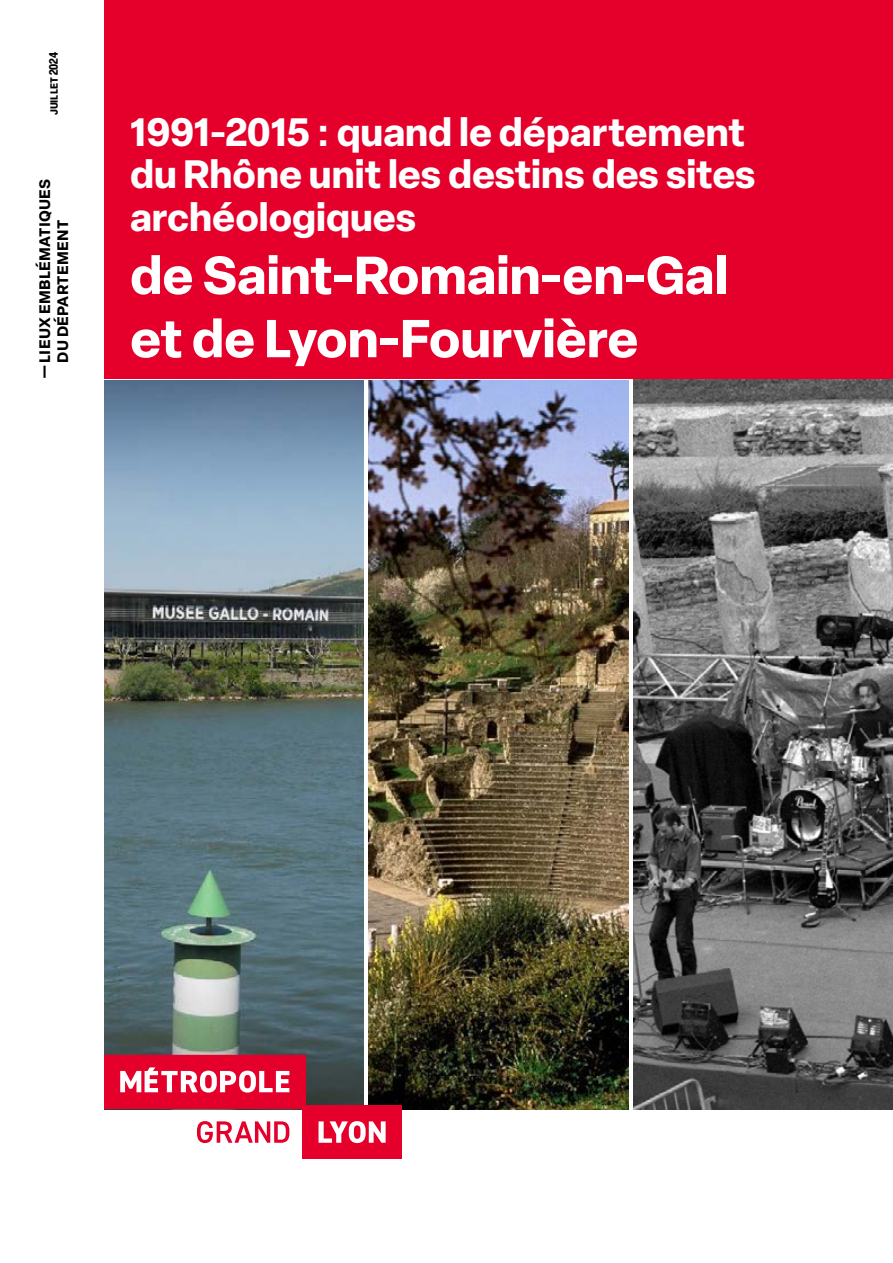
<style>
.page{position:relative;width:893px;height:1263px;background:#fff}
.page>*{position:absolute;margin:0;border:0;box-sizing:border-box;transform-origin:0 0}
.Titre_1_2_lignes{font:700 52.5px/63.3px "Elza";color:#fff}
.Titre_1_2_lignes-2{font:700 39px/42.2px "Elza";color:#fff}
.t1{font:700 15px "Elza Text";letter-spacing:.02em;color:#000}
.Date{font:700 condensed 12px "Elza";color:#000}
</style>
<div class="page">
<div style="left:104px;top:0;width:789px;height:378px;background:#e4002b"></div>
<img style="left:104px;top:381px;width:259px;height:674px">
<img style="left:369px;top:381px;width:259px;height:728px">
<img style="left:634px;top:380px;width:259px;height:730px">
<svg style="left:104px;top:1055px;width:298px;height:104px"></svg>
<p class="Date" style="left:45px;top:115px;width:65px;rotate:-90deg">juillet 2024</p>
<p class="t1" style="left:33px;top:378px;width:201px;rotate:-90deg">— LIEUX EMBLÉMATIQUES</p>
<p class="t1" style="left:51px;top:363px;width:144px;rotate:-90deg">DU DÉPARTEMENT</p>
<p class="Titre_1_2_lignes-2" style="left:130px;top:110px;width:627px">1991-2015 : quand le département du Rhône unit les destins des sites archéologiques</p>
<p class="Titre_1_2_lignes" style="left:130px;top:242px;width:599px">de Saint-Romain-en-Gal et de Lyon-Fourvière</p>
</div>
